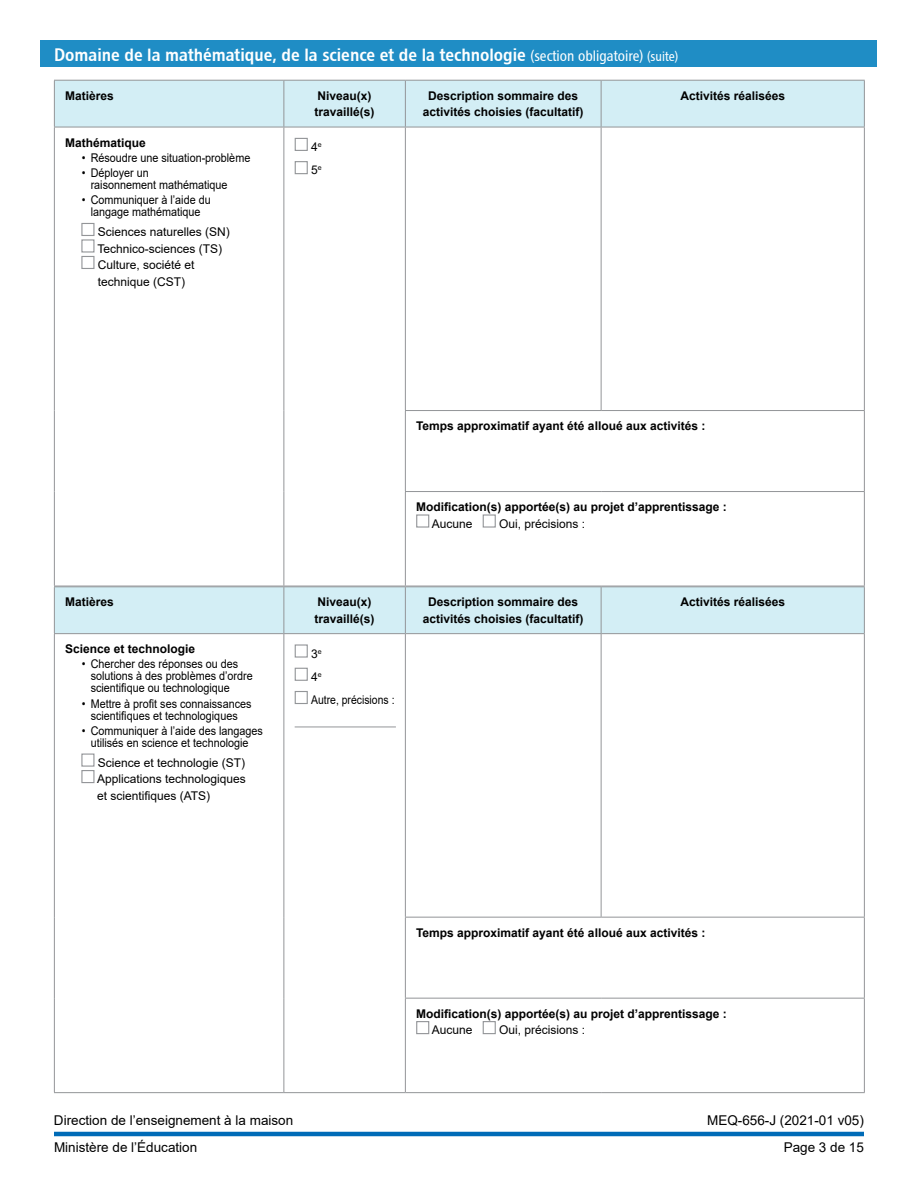
<style>
.page{position:relative;width:918px;height:1188px;background:#fff}
.page>*{position:absolute;margin:0;border:0;box-sizing:border-box;transform-origin:0 0}
.t1{font:18px "Chaloult Cond Demi Gras Normal";color:#fff}
.t2{font:13.5px "Arial";color:#000}
.t3{font:13.5px "Arial";color:#000}
.t4{font:700 12px/16.5px "Arial";color:#000}
.t5{font:12px/12px "Arial";color:#000;text-align:center;scale:.9 1}
.t6{font:12px/16.5px "Arial";color:#000}
.s1{font-family:"Chaloult Cond Normal";font-size:15px}
.s2{font-family:"Chaloult Cond Normal";font-size:13.5px}
</style>
<div class="page">
<hr style="left:54px;top:1132px;width:810px;height:4px;background:#006bb7">
<div style="left:40px;top:40px;width:838px;height:28px;background:#1f8dc5"></div>
<div style="left:55px;top:81px;width:809px;height:46px;background:#d3eef5"></div>
<hr style="left:54px;top:80px;width:230px;height:1px;background:#939598">
<hr style="left:54px;top:81px;width:1px;height:46px;background:#939598">
<hr style="left:284px;top:80px;width:121px;height:1px;background:#939598">
<hr style="left:284px;top:81px;width:1px;height:46px;background:#939598">
<hr style="left:405px;top:80px;width:196px;height:1px;background:#939598">
<hr style="left:405px;top:81px;width:1px;height:46px;background:#939598">
<hr style="left:601px;top:80px;width:264px;height:1px;background:#939598">
<hr style="left:601px;top:81px;width:1px;height:46px;background:#939598">
<hr style="left:864px;top:81px;width:1px;height:46px;background:#939598">
<hr style="left:54px;top:127px;width:230px;height:1px;background:#939598">
<hr style="left:54px;top:127px;width:1px;height:284px;background:#939598">
<hr style="left:284px;top:127px;width:121px;height:1px;background:#939598">
<hr style="left:284px;top:127px;width:1px;height:284px;background:#939598">
<hr style="left:405px;top:127px;width:196px;height:1px;background:#939598">
<hr style="left:405px;top:127px;width:1px;height:283px;background:#939598">
<hr style="left:601px;top:127px;width:264px;height:1px;background:#939598">
<hr style="left:601px;top:127px;width:1px;height:283px;background:#939598">
<hr style="left:864px;top:127px;width:1px;height:283px;background:#939598">
<hr style="left:54px;top:411px;width:1px;height:81px;background:#939598">
<hr style="left:284px;top:411px;width:1px;height:81px;background:#939598">
<hr style="left:405px;top:410px;width:196px;height:1px;background:#939598">
<hr style="left:405px;top:411px;width:1px;height:80px;background:#939598">
<hr style="left:601px;top:410px;width:264px;height:1px;background:#939598">
<hr style="left:864px;top:411px;width:1px;height:80px;background:#939598">
<hr style="left:54px;top:492px;width:1px;height:94px;background:#939598">
<hr style="left:284px;top:492px;width:1px;height:94px;background:#939598">
<hr style="left:405px;top:491px;width:196px;height:1px;background:#939598">
<hr style="left:405px;top:492px;width:1px;height:94px;background:#939598">
<hr style="left:601px;top:491px;width:264px;height:1px;background:#939598">
<hr style="left:864px;top:492px;width:1px;height:94px;background:#939598">
<div style="left:81px;top:223px;width:13px;height:13px;border:1px solid #939598"></div>
<div style="left:81px;top:239px;width:13px;height:14px;border:1px solid #939598"></div>
<div style="left:81px;top:256px;width:13px;height:13px;border:1px solid #939598"></div>
<div style="left:295px;top:138px;width:13px;height:13px;border:1px solid #939598"></div>
<div style="left:295px;top:161px;width:13px;height:13px;border:1px solid #939598"></div>
<div style="left:416px;top:514px;width:13px;height:14px;border:1px solid #939598"></div>
<div style="left:483px;top:514px;width:13px;height:14px;border:1px solid #939598"></div>
<div style="left:55px;top:587px;width:809px;height:46px;background:#d3eef5"></div>
<hr style="left:54px;top:586px;width:230px;height:1px;background:#939598">
<hr style="left:54px;top:587px;width:1px;height:46px;background:#939598">
<hr style="left:284px;top:586px;width:121px;height:1px;background:#939598">
<hr style="left:284px;top:587px;width:1px;height:46px;background:#939598">
<hr style="left:405px;top:586px;width:196px;height:1px;background:#939598">
<hr style="left:405px;top:587px;width:1px;height:46px;background:#939598">
<hr style="left:601px;top:586px;width:264px;height:1px;background:#939598">
<hr style="left:601px;top:587px;width:1px;height:46px;background:#939598">
<hr style="left:864px;top:587px;width:1px;height:46px;background:#939598">
<hr style="left:54px;top:633px;width:230px;height:1px;background:#939598">
<hr style="left:54px;top:634px;width:1px;height:283px;background:#939598">
<hr style="left:284px;top:633px;width:121px;height:1px;background:#939598">
<hr style="left:284px;top:634px;width:1px;height:283px;background:#939598">
<hr style="left:405px;top:633px;width:196px;height:1px;background:#939598">
<hr style="left:405px;top:634px;width:1px;height:283px;background:#939598">
<hr style="left:601px;top:633px;width:264px;height:1px;background:#939598">
<hr style="left:601px;top:634px;width:1px;height:283px;background:#939598">
<hr style="left:864px;top:634px;width:1px;height:283px;background:#939598">
<hr style="left:54px;top:917px;width:1px;height:81px;background:#939598">
<hr style="left:284px;top:917px;width:1px;height:81px;background:#939598">
<hr style="left:405px;top:917px;width:196px;height:1px;background:#939598">
<hr style="left:405px;top:918px;width:1px;height:80px;background:#939598">
<hr style="left:601px;top:917px;width:264px;height:1px;background:#939598">
<hr style="left:864px;top:918px;width:1px;height:80px;background:#939598">
<hr style="left:54px;top:998px;width:1px;height:94px;background:#939598">
<hr style="left:284px;top:998px;width:1px;height:94px;background:#939598">
<hr style="left:405px;top:998px;width:196px;height:1px;background:#939598">
<hr style="left:405px;top:999px;width:1px;height:93px;background:#939598">
<hr style="left:601px;top:998px;width:264px;height:1px;background:#939598">
<hr style="left:864px;top:999px;width:1px;height:93px;background:#939598">
<hr style="left:54px;top:1092px;width:230px;height:1px;background:#939598">
<hr style="left:284px;top:1092px;width:121px;height:1px;background:#939598">
<hr style="left:405px;top:1092px;width:196px;height:1px;background:#939598">
<hr style="left:601px;top:1092px;width:264px;height:1px;background:#939598">
<div style="left:81px;top:754px;width:13px;height:13px;border:1px solid #939598"></div>
<div style="left:81px;top:770px;width:13px;height:13px;border:1px solid #939598"></div>
<div style="left:295px;top:644px;width:13px;height:14px;border:1px solid #939598"></div>
<div style="left:295px;top:668px;width:13px;height:13px;border:1px solid #939598"></div>
<div style="left:295px;top:691px;width:13px;height:13px;border:1px solid #939598"></div>
<hr style="left:295px;top:727px;width:101px;height:1px;background:#939598">
<div style="left:416px;top:1021px;width:13px;height:13px;border:1px solid #939598"></div>
<div style="left:483px;top:1021px;width:13px;height:13px;border:1px solid #939598"></div>
<h1 class="t1" style="left:54px;top:43px;width:626px">Domaine de la mathématique, de la science et de la technologie <span class="s1">(section obligatoire)</span> <span class="s2">(suite)</span></h1>
<h4 class="t4" style="left:65px;top:87px;width:50px">Matières</h4>
<h4 class="t4" style="left:315px;top:87px;width:62px">Niveau(x) travaillé(s)</h4>
<h4 class="t4" style="left:423px;top:87px;width:162px;text-align:center">Description sommaire des activités choisies (facultatif)</h4>
<h4 class="t4" style="left:680px;top:87px;width:106px">Activités réalisées</h4>
<p class="t4" style="left:65px;top:134px;width:82px">Mathématique</p>
<p class="t5" style="left:82px;top:152px;width:189px">• Résoudre une situation-problème</p>
<p class="t5" style="left:91px;top:167px;width:154px;text-align:left;text-indent:-9px">• Déployer un<br>raisonnement mathématique</p>
<p class="t5" style="left:82px;top:194px;width:145px">• Communiquer à l’aide du langage mathématique</p>
<p class="t6" style="left:98px;top:223px;width:134px">Sciences naturelles (SN)<br>Technico-sciences (TS)<br>Culture, société et technique (CST)</p>
<p class="t6" style="left:311px;top:135px;width:12px;line-height:23.2px">4<sup>e<br></sup>5<sup>e</sup></p>
<p class="t4" style="left:416px;top:418px;width:291px">Temps approximatif ayant été alloué aux activités :</p>
<p class="t4" style="left:416px;top:499px;width:312px">Modification(s) apportée(s) au projet d’apprentissage :</p>
<p class="t6" style="left:432px;top:515px;width:42px">Aucune</p>
<p class="t6" style="left:499px;top:515px;width:88px">Oui, précisions :</p>
<h4 class="t4" style="left:65px;top:594px;width:50px">Matières</h4>
<h4 class="t4" style="left:315px;top:594px;width:62px">Niveau(x) travaillé(s)</h4>
<h4 class="t4" style="left:423px;top:594px;width:162px;text-align:center">Description sommaire des activités choisies (facultatif)</h4>
<h4 class="t4" style="left:680px;top:594px;width:106px">Activités réalisées</h4>
<p class="t4" style="left:65px;top:641px;width:132px">Science et technologie</p>
<p class="t5" style="left:91px;top:658px;width:182px;text-align:left;text-indent:-9px">• Chercher des réponses ou des solutions à des problèmes d’ordre scientifique ou technologique</p>
<p class="t5" style="left:82px;top:697px;width:190px">• Mettre à profit ses connaissances scientifiques et technologiques</p>
<p class="t5" style="left:82px;top:725px;width:203px">• Communiquer à l’aide des langages utilisés en science et technologie</p>
<p class="t6" style="left:97px;top:754px;width:150px;text-align:justify">Science et technologie (ST)<br>Applications technologiques et scientifiques (ATS)</p>
<p class="t6" style="left:311px;top:642px;width:85px;line-height:23.2px">3<sup>e<br></sup>4<sup>e<br></sup>Autre, précisions :</p>
<p class="t4" style="left:416px;top:924px;width:291px">Temps approximatif ayant été alloué aux activités :</p>
<p class="t4" style="left:416px;top:1005px;width:312px">Modification(s) apportée(s) au projet d’apprentissage :</p>
<p class="t6" style="left:432px;top:1022px;width:42px">Aucune</p>
<p class="t6" style="left:499px;top:1022px;width:88px">Oui, précisions :</p>
<p class="t2" style="left:54px;top:1111px;width:241px">Direction de l’enseignement à la maison</p>
<p class="t3" style="left:707px;top:1111px;width:158px">MEQ-656-J (2021-01 v05)</p>
<p class="t2" style="left:54px;top:1138px;width:145px">Ministère de l’Éducation</p>
<p class="t2" style="left:784px;top:1138px;width:82px">Page 3 de 15</p>
</div>
